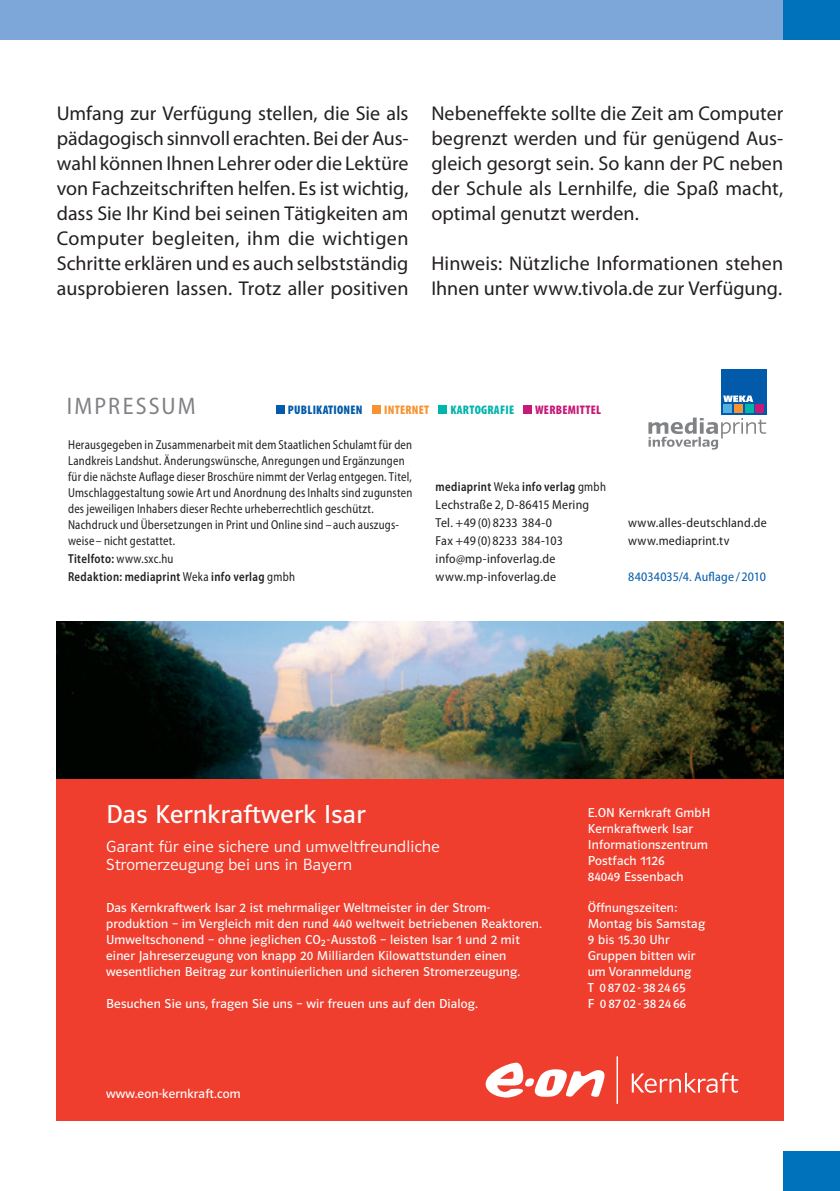
<style>
.page{position:relative;width:840px;height:1191px;background:#fff}
.page>*{position:absolute;margin:0;border:0;box-sizing:border-box;transform-origin:0 0}
.t1{font:26.8px "Polo 22 K Buch";letter-spacing:.015em;color:#fff}
.t2{font:semi-condensed 24px "Myriad Pro";letter-spacing:.09em;color:#808285}
.t3{font:20px/25px "Myriad Pro";letter-spacing:.005em;color:#231f20;text-align:justify}
.t4{font:16.8px/18.4px "Polo 22 K Leicht";letter-spacing:.015em;color:#fff}
.t5{font:13.4px/16px "Polo 11 K Buch";letter-spacing:.015em;color:#fff}
.t6{font:semi-condensed 13px/16px "Myriad Pro";letter-spacing:.015em;color:#231f20;scale:.9 1}
.t7{font:600 semi-condensed 13px/18px "Myriad Pro";letter-spacing:.03em;color:#231f20;scale:.9 1}
.t8{font:semi-condensed 13px/18px "Myriad Pro";letter-spacing:.015em;color:#231f20}
.t9{font:semi-condensed 13px "Myriad Pro";letter-spacing:.005em;color:#015aaa}
.t10{font:900 condensed 12.4px "Myriad Pro";letter-spacing:.02em;color:#015aaa}
.t11{font:900 condensed 12.4px "Myriad Pro";letter-spacing:.02em;color:#00b5ac}
.t12{font:900 condensed 12.4px "Myriad Pro";letter-spacing:.02em;color:#c71a78}
.t13{font:900 condensed 12.4px "Myriad Pro";color:#f79332}
.s1{font-weight:400}
.s2{font-weight:600}
</style>
<div class="page">
<div style="left:0;top:0;width:839px;height:40px;background:#7ca7d8"></div>
<div style="left:782px;top:1151px;width:57px;height:40px;background:#0072bc"></div>
<div style="left:782px;top:0;width:57px;height:40px;background:#0072bc"></div>
<div style="left:523px;top:405px;width:8px;height:9px;background:#c71a78"></div>
<div style="left:438px;top:405px;width:9px;height:9px;background:#00b5ac"></div>
<div style="left:372px;top:405px;width:9px;height:9px;background:#f79332"></div>
<div style="left:276px;top:405px;width:9px;height:9px;background:#015aaa"></div>
<svg style="left:648px;top:417px;width:117px;height:32px"></svg>
<div style="left:720px;top:370px;width:45px;height:45px;background:#015aaa"></div>
<div style="left:755px;top:404px;width:8px;height:8px;background:#c71a78"></div>
<div style="left:733px;top:404px;width:9px;height:8px;background:#f79332"></div>
<div style="left:744px;top:404px;width:8px;height:8px;background:#00b5ac"></div>
<div style="left:722px;top:404px;width:9px;height:8px;background:#57b0e2"></div>
<svg style="left:723px;top:395px;width:29px;height:7px"></svg>
<div style="left:57px;top:635px;width:725px;height:485px;background:#ef3e2d"></div>
<img style="left:57px;top:621px;width:725px;height:157px">
<svg style="left:485px;top:1062px;width:119px;height:35px"></svg>
<svg style="left:616px;top:1056px;width:121px;height:47px"></svg>
<p class="t3" style="left:57px;top:100px;width:353px">Umfang zur Verfügung stellen, die Sie als pädagogisch sinnvoll erachten. Bei der Aus&shy;wahl können Ihnen Lehrer oder die Lektüre von Fachzeitschriften helfen. Es ist wichtig, dass Sie Ihr Kind bei seinen Tätigkeiten am Computer begleiten, ihm die wichtigen Schritte erklären und es auch selbstständig ausprobieren lassen. Trotz aller positiven</p>
<h3 class="t3" style="left:431px;top:100px;width:353px">Nebeneffekte sollte die Zeit am Computer begrenzt werden und für genügend Aus&shy;gleich gesorgt sein. So kann der PC neben der Schule als Lernhilfe, die Spaß macht, optimal genutzt werden.</h3>
<h3 class="t3" style="left:431px;top:250px;width:353px">Hinweis: Nützliche Informationen stehen<br>Ihnen unter www.tivola.de zur Verfügung.</h3>
<h2 class="t2" style="left:67px;top:391px;width:128px">impressum</h2>
<p class="t6" style="left:68px;top:436px;width:384px">Herausgegeben in Zusammenarbeit mit dem Staatlichen Schulamt für den Landkreis Landshut. Änderungswünsche, Anregungen und Ergänzungen für die nächs-te Auflage dieser Broschüre nimmt der Verlag entgegen. Titel, Umschlaggestaltung sowie Art und Anordnung des Inhalts sind zugunsten des jeweiligen Inhabers dieser Rechte urheberrechtlich geschützt.<br>Nachdruck und Übersetzungen in Print und Online sind –auch auszugs&shy;weise– nicht gestattet.</p>
<p class="t7" style="left:68px;top:549px;width:253px">Titelfoto: <span class="s1">www.sxc.hu<br></span>Redaktion: mediaprint <span class="s1">Weka</span> info verlag <span class="s1">gmbh</span></p>
<p class="t10" style="left:288px;top:402px;width:76px">PUBLI KATIONEN</p>
<p class="t13" style="left:384px;top:402px;width:41px">INTERNET</p>
<p class="t11" style="left:450px;top:402px;width:60px">KARTOGRAFIE</p>
<p class="t12" style="left:534px;top:402px;width:67px">WERBEMITTEL</p>
<p class="t6" style="left:435px;top:477px;width:191px;line-height:18px"><span class="s2">mediaprint</span> Weka <span class="s2">info verlag</span> gmbh<br>Lechstraße 2, D-86415 Mering<br>Tel. +49(0)8233 384-0<br>Fax +49 (0) 8233 384-103 info@mp-infoverlag.de www.mp-infoverlag.de</p>
<p class="t8" style="left:627px;top:513px;width:140px">www.alles-deutschland.de www.mediaprint.tv</p>
<p class="t9" style="left:627px;top:568px;width:139px">84034035/4. Auflage / 2010</p>
<h1 class="t1" style="left:106px;top:800px;width:260px">Das Kernkraftwerk Isar</h1>
<p class="t4" style="left:106px;top:837px;width:335px">Garant für eine sichere und umweltfreundliche<br>Stromerzeugung bei uns in Bayern</p>
<p class="t5" style="left:106px;top:900px;width:437px">Das Kernkraftwerk Isar 2 ist mehrmaliger Weltmeister in der Strom&shy;produktion – im Vergleich mit den rund 440 weltweit betriebenen Reaktoren.<br>Umweltschonend – ohne jeglichen CO<sub>2</sub>-Ausstoß – leisten Isar 1 und 2 mit einer Jahreserzeugung von knapp 20 Milliarden Kilowattstunden einen wesentlichen Beitrag zur kontinuierlichen und sicheren Stromerzeugung.</p>
<p class="t5" style="left:106px;top:995px;width:373px">Besuchen Sie uns, fragen Sie uns – wir freuen uns auf den Dialog.</p>
<p class="t5" style="left:106px;top:1085px;width:136px">www.eon-kernkraft.com</p>
<p class="t5" style="left:587px;top:804px;width:124px">E.ON Kernkraft GmbH<br>Kernkraftwerk Isar<br>Informationszentrum<br>Postfach 1126<br>84049 Essenbach</p>
<p class="t5" style="left:587px;top:900px;width:119px">Öffnungszeiten:<br>Montag bis Samstag<br>9 bis 15.30 Uhr<br>Gruppen bitten wir um Voranmeldung<br>T 08702-382465<br>F 08702-382466</p>
</div>
